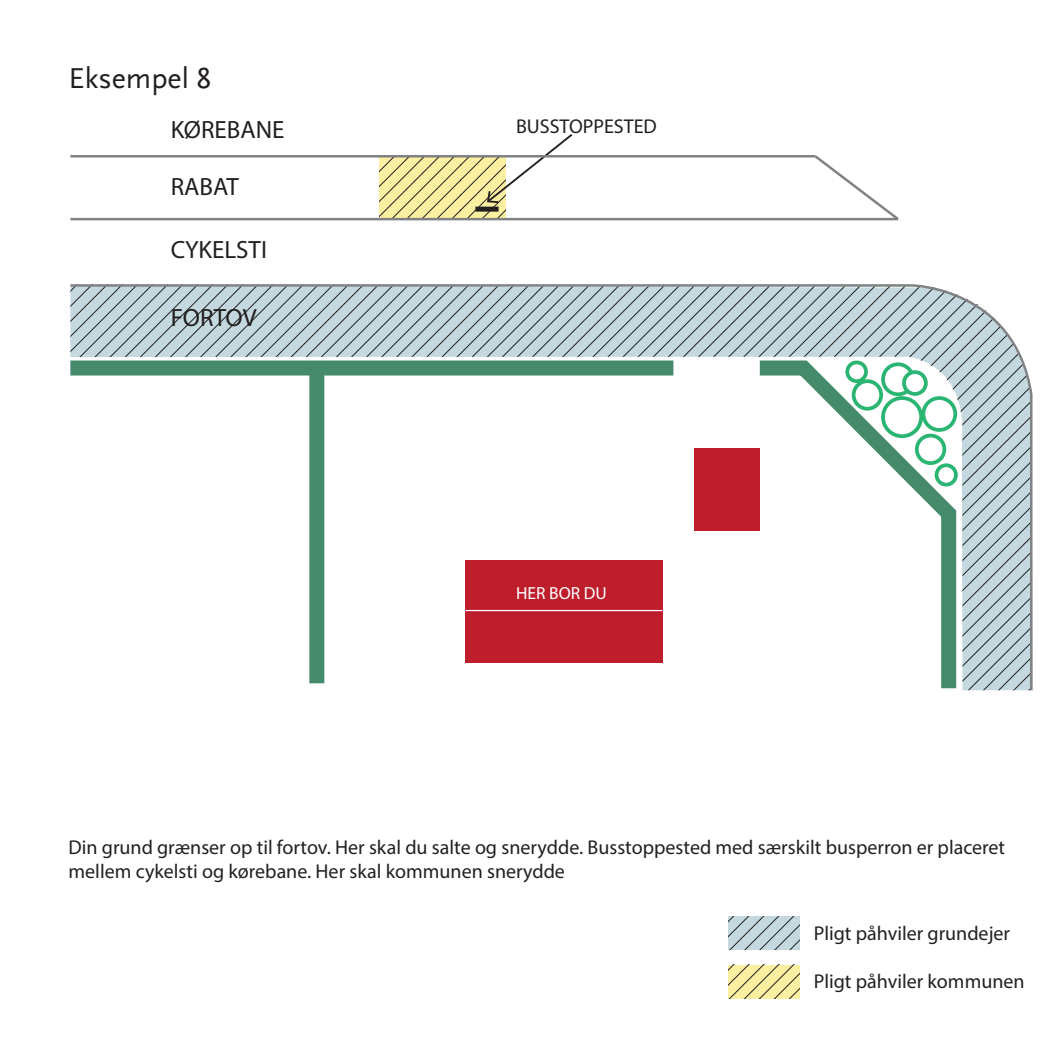
<style>
.page{position:relative;width:1064px;height:1064px;background:#fff}
.page>*{position:absolute;margin:0;border:0;box-sizing:border-box;transform-origin:0 0}
.t1{font:30px "Scala Sans OT";color:#231f20}
.t2{font:25px "Myriad Pro";color:#231f20}
.t3{font:20px/24px "Myriad Pro";color:#231f20}
.t4{font:17.5px "Myriad Pro";color:#fff}
.s1{font-family:"Scala Sans LF Caps"}
</style>
<div class="page">
<svg style="left:70px;top:284px;width:963px;height:407px"></svg>
<div style="left:70px;top:360px;width:603px;height:15px;background:#458b6b"></div>
<div style="left:309px;top:368px;width:15px;height:315px;background:#458b6b"></div>
<svg style="left:744px;top:353px;width:219px;height:338px"></svg>
<div style="left:694px;top:448px;width:65px;height:82px;background:#be1d2c"></div>
<svg style="left:379px;top:157px;width:126px;height:61px;background:#e4d994"></svg>
<div style="left:475px;top:206px;width:23px;height:5px;background:#231f20"></div>
<svg style="left:486px;top:134px;width:88px;height:69px"></svg>
<svg style="left:845px;top:360px;width:112px;height:126px"></svg>
<hr style="left:70px;top:218px;width:827px;height:2px;background:#808285">
<hr style="left:70px;top:155px;width:745px;height:2px;background:#808285">
<svg style="left:811px;top:155px;width:88px;height:66px"></svg>
<svg style="left:728px;top:916px;width:71px;height:33px;background:#b3c7cc"></svg>
<svg style="left:728px;top:964px;width:71px;height:33px;background:#e6db97"></svg>
<div style="left:465px;top:560px;width:197px;height:103px;background:#be1d2c"></div>
<hr style="left:465px;top:609px;width:197px;height:2px;background:#fff">
<h1 class="t1" style="left:69px;top:62px;width:144px">Eksempel <span class="s1">8</span></h1>
<p class="t2" style="left:171px;top:114px;width:115px">KØREBANE</p>
<p class="t3" style="left:516px;top:114px;width:142px">BUSSTOPPESTED</p>
<p class="t2" style="left:171px;top:171px;width:70px">RABAT</p>
<p class="t2" style="left:171px;top:234px;width:98px">CYKELSTI</p>
<p class="t2" style="left:171px;top:302px;width:87px">FORTOV</p>
<p class="t4" style="left:516px;top:582px;width:92px">HER BOR DU</p>
<p class="t3" style="left:69px;top:834px;width:937px">Din grund grænser op til fortov. Her skal du salte og snerydde. Busstoppested med særskilt busperron er placeret mellem cykelsti og kørebane. Her skal kommunen snerydde</p>
<p class="t3" style="left:813px;top:920px;width:198px">Pligt påhviler grundejer</p>
<p class="t3" style="left:813px;top:968px;width:212px">Pligt påhviler kommunen</p>
</div>
